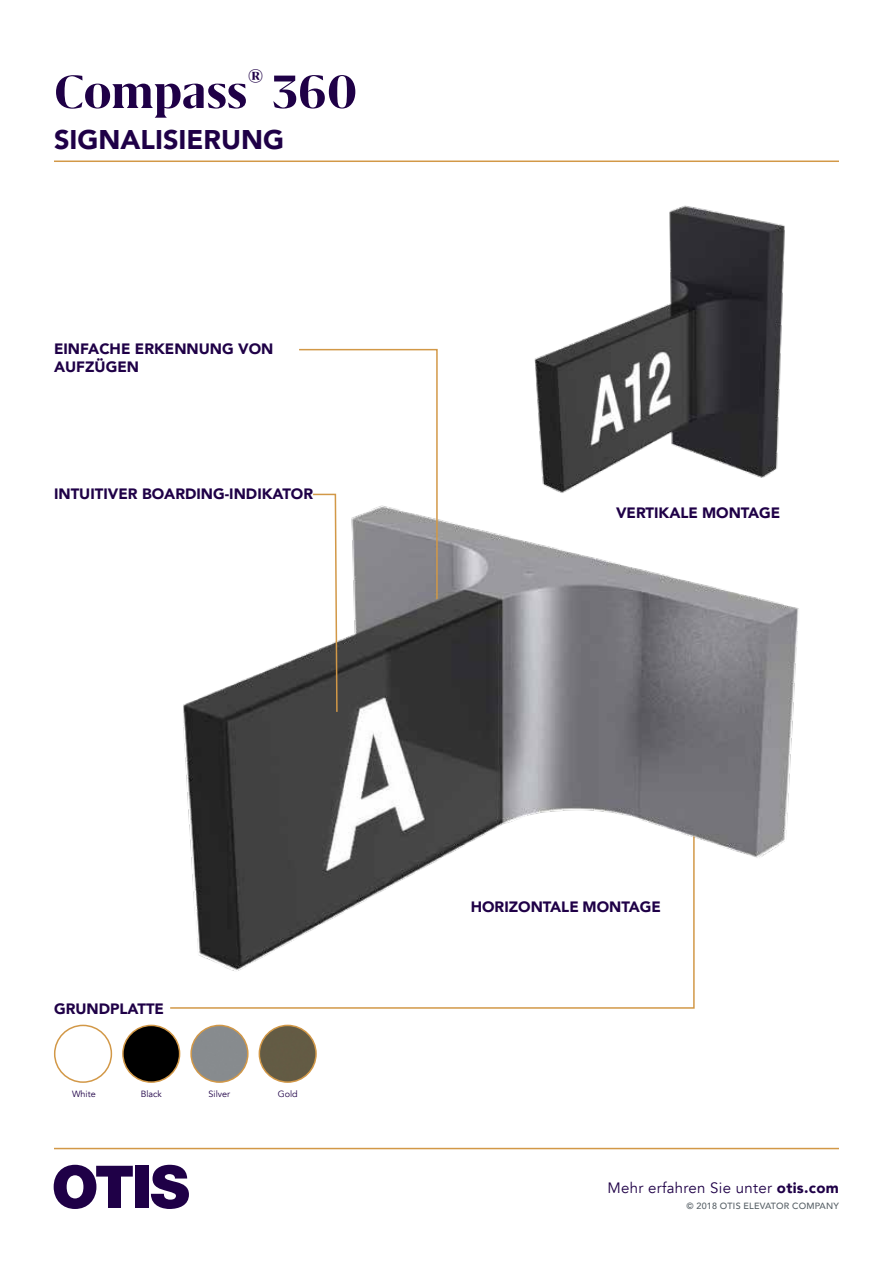
<style>
.page{position:relative;width:893px;height:1263px;background:#fff}
.page>*{position:absolute;margin:0;border:0;box-sizing:border-box;transform-origin:0 0}
.t1{font:700 54px "Grifo M";color:#1f0047}
.t2{font:900 27px "Avenir";color:#1f0047}
.t3{font:900 15px/18px "Avenir";color:#1f0047}
.t4{font:15px "Avenir";letter-spacing:.02em;color:#1f0047}
.t5{font:500 9px "Avenir";letter-spacing:.02em;color:#576066}
.t6{font:9px "Avenir";color:#1f0047}
.s1{font-weight:900}
</style>
<div class="page">
<svg style="left:54px;top:1165px;width:79px;height:44px"></svg>
<div style="left:136px;top:1166px;width:13px;height:42px;background:#1f0047"></div>
<svg style="left:151px;top:1165px;width:38px;height:44px"></svg>
<hr style="left:54px;top:1148px;width:785px;height:1px;background:#d29847">
<hr style="left:54px;top:161px;width:785px;height:1px;background:#d29847">
<img style="left:360px;top:160px;width:479px;height:311px">
<svg style="left:170px;top:1004px;width:525px;height:5px"></svg>
<img style="left:183px;top:471px;width:616px;height:533px">
<div style="left:54px;top:1025px;width:58px;height:58px;border:2px solid #d29847;border-radius:50%"></div>
<div style="left:191px;top:1025px;width:57px;height:57px;background:#878b8e;border-radius:28px"></div>
<div style="left:190px;top:1025px;width:59px;height:58px;border:2px solid #d29847;border-radius:50%"></div>
<div style="left:123px;top:1025px;width:57px;height:57px;background:#000;border-radius:50%"></div>
<div style="left:122px;top:1025px;width:58px;height:58px;border:2px solid #d29847;border-radius:50%"></div>
<div style="left:259px;top:1025px;width:57px;height:57px;background:#635b44;border-radius:28px"></div>
<div style="left:259px;top:1025px;width:58px;height:58px;border:2px solid #d29847;border-radius:50%"></div>
<svg style="left:298px;top:348px;width:140px;height:365px"></svg>
<h1 class="t1" style="left:54px;top:64px;width:305px">Compass<sup>®</sup> 360</h1>
<h2 class="t2" style="left:54px;top:116px;width:232px">SIGNALISIERUNG</h2>
<p class="t3" style="left:54px;top:339px;width:221px">EINFACHE ERKENNUNG VON<br>AUFZÜGEN</p>
<p class="t3" style="left:54px;top:484px;width:261px">INTUITIVER BOARDING-INDIKATOR</p>
<p class="t3" style="left:616px;top:504px;width:166px">VERTIKALE MONTAGE</p>
<p class="t3" style="left:54px;top:999px;width:112px">GRUNDPLATTE</p>
<p class="t6" style="left:72px;top:1089px;width:25px">White</p>
<p class="t6" style="left:141px;top:1089px;width:23px">Black</p>
<p class="t6" style="left:209px;top:1089px;width:23px">Silver</p>
<p class="t6" style="left:278px;top:1089px;width:21px">Gold</p>
<p class="t3" style="left:471px;top:897px;width:192px">HORIZONTALE MONTAGE</p>
<p class="t4" style="left:607px;top:1179px;width:233px">Mehr erfahren Sie unter <span class="s1">otis.com</span></p>
<p class="t5" style="left:686px;top:1198px;width:154px">© 2018 OTIS ELEVATOR COMPANY</p>
</div>
